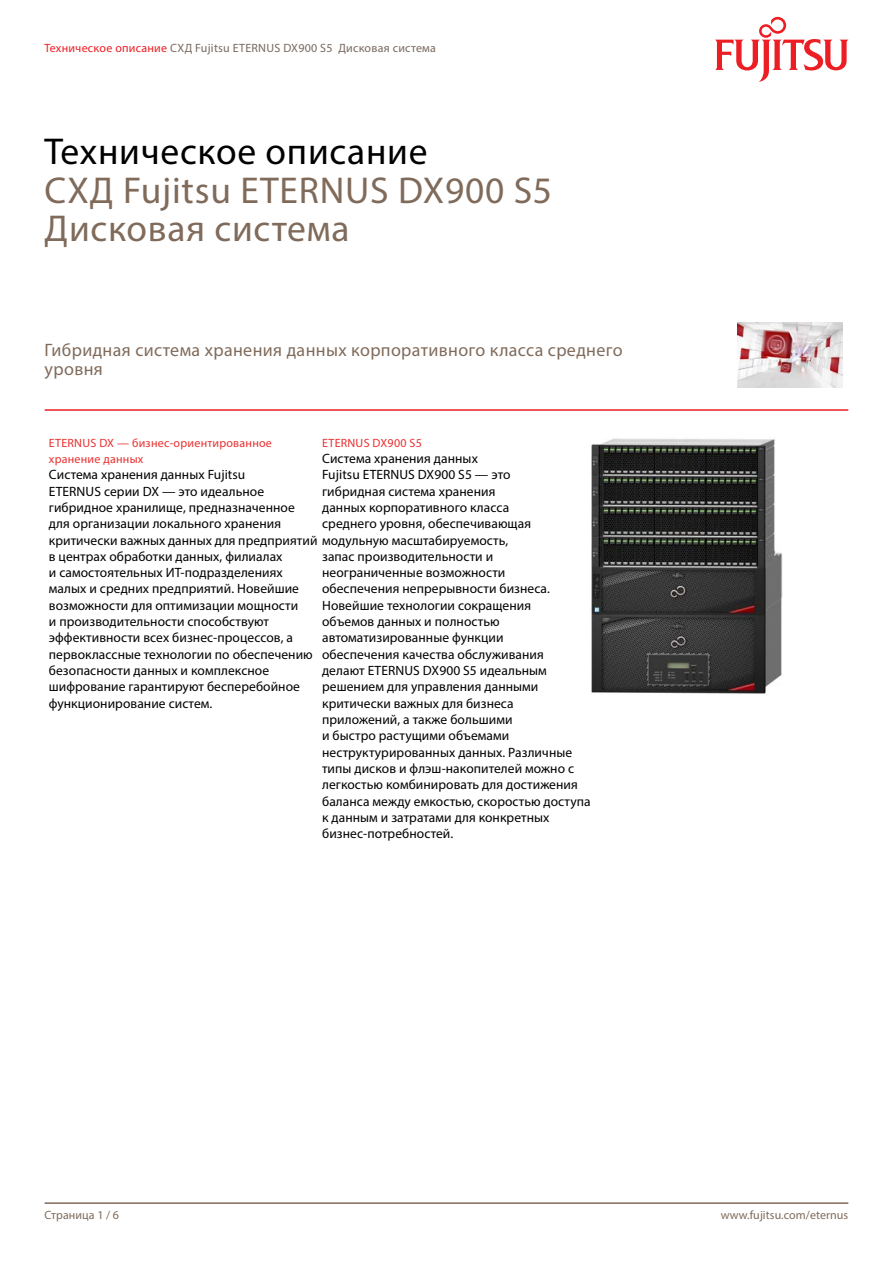
<style>
.page{position:relative;width:893px;height:1263px;background:#fff}
.page>*{position:absolute;margin:0;border:0;box-sizing:border-box;transform-origin:0 0}
.t1{font:37.5px/38.7px "Myriad Pro";letter-spacing:.02em;color:#806b5b}
.t2{font:37.5px "Myriad Pro";letter-spacing:.02em;color:#000}
.t3{font:18px/19.5px "Myriad Pro";letter-spacing:.02em;color:#806b5b}
.t4{font:13.5px/16.4px "Myriad Pro";letter-spacing:.005em;color:#000}
.t5{font:12px/16.4px "Myriad Pro";letter-spacing:.02em;color:#e93030}
.t6{font:12px "Myriad Pro";letter-spacing:.02em;color:#79695e}
.t7{font:12px "Myriad Pro";letter-spacing:.005em;color:#806b5b}
.s1{color:#ed1d24}
</style>
<div class="page">
<hr style="left:45px;top:1202px;width:803px;height:2px;background:#806b5b">
<hr style="left:45px;top:409px;width:803px;height:2px;background:#ed1d24">
<svg style="left:715px;top:17px;width:133px;height:65px"></svg>
<img style="left:590px;top:438px;width:193px;height:256px">
<img style="left:738px;top:323px;width:104px;height:64px">
<p class="t6" style="left:45px;top:40px;width:393px"><span class="s1">Техническое описание</span> СХД Fujitsu ETERNUS DX900 S5 Дисковая система</p>
<h1 class="t2" style="left:45px;top:128px;width:384px">Техническое описание</h1>
<h1 class="t1" style="left:45px;top:170px;width:509px">СХД Fujitsu ETERNUS DX900 S5<br>Дисковая система</h1>
<h2 class="t3" style="left:45px;top:340px;width:579px">Гибридная система хранения данных корпоративного класса среднего уровня</h2>
<p class="t5" style="left:49px;top:434px;width:225px">ETERNUS DX — бизнес-ориентированное хранение данных</p>
<p class="t4" style="left:49px;top:466px;width:461px">Система хранения данных Fujitsu<br>ETERNUS серии DX — это идеальное<br>гибридное хранилище, предназначенное<br>для организации локального хранения<br>критически важных данных для предприятий модульную масштабируемость, в центрах обработки данных, филиалах<br>и самостоятельных ИТ-подразделениях<br>малых и средних предприятий. Новейшие<br>возможности для оптимизации мощности<br>и производительности способствуют<br>эффективности всех бизнес-процессов, а<br>первоклассные технологии по обеспечению<br>безопасности данных и комплексное<br>шифрование гарантируют бесперебойное<br>функционирование систем.</p>
<p class="t5" style="left:322px;top:434px;width:101px">ETERNUS DX900 S5</p>
<p class="t4" style="left:322px;top:450px;width:210px">Система хранения данных<br>Fujitsu ETERNUS DX900 S5 — это гибридная система хранения данных корпоративного класса среднего уровня, обеспечивающая</p>
<p class="t4" style="left:322px;top:548px;width:270px">запас производительности и неограниченные возможности<br>обеспечения непрерывности бизнеса.<br>Новейшие технологии сокращения<br>объемов данных и полностью автоматизированные функции<br>обеспечения качества обслуживания<br>делают ETERNUS DX900 S5 идеальным решением для управления данными критически важных для бизнеса приложений, а также большими<br>и быстро растущими объемами неструктурированных данных. Различные типы дисков и флэш-накопителей можно с легкостью комбинировать для достижения баланса между емкостью, скоростью доступа к данным и затратами для конкретных бизнес-потребностей.</p>
<p class="t7" style="left:45px;top:1207px;width:76px">Страница 1 / 6</p>
<p class="t7" style="left:721px;top:1207px;width:129px">www.fujitsu.com/eternus</p>
</div>
